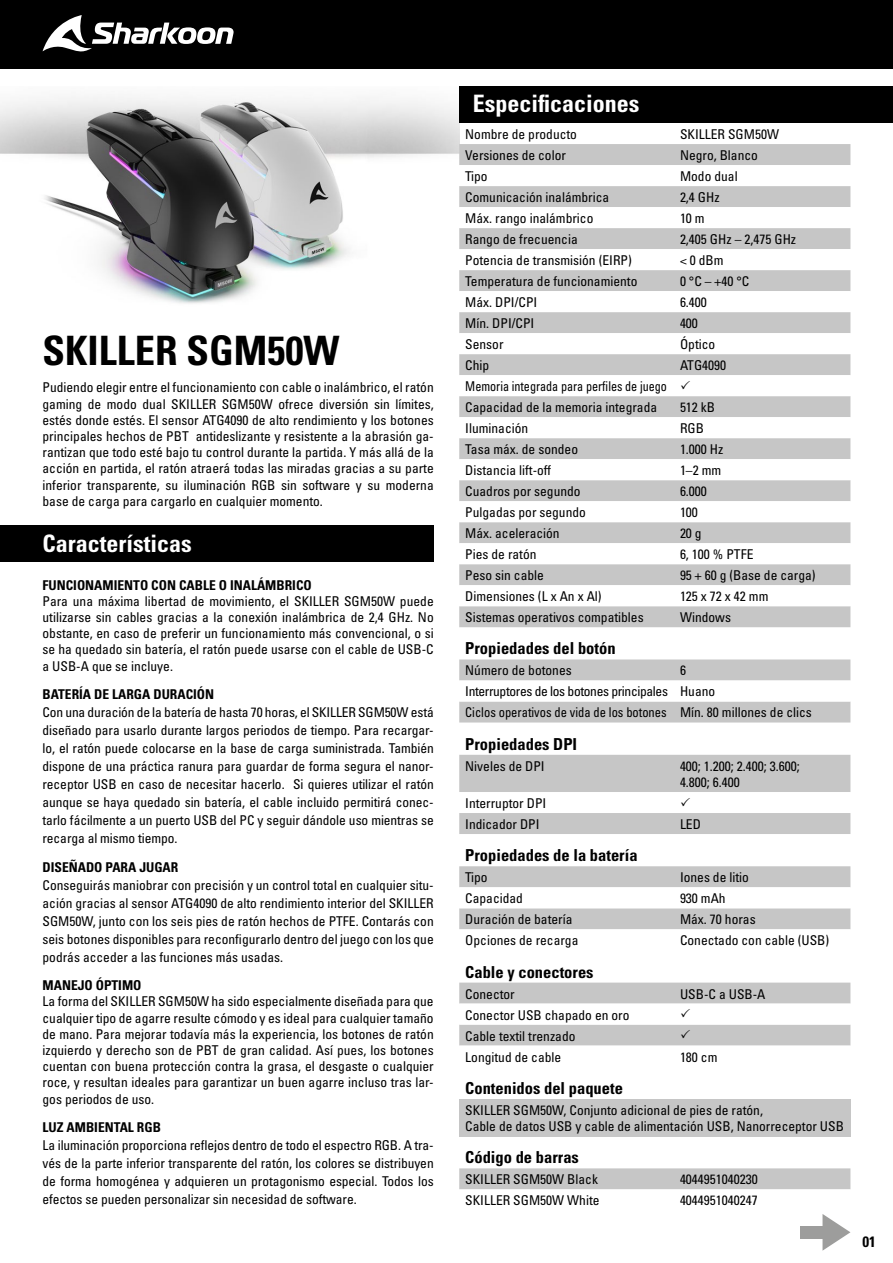
<style>
.page{position:relative;width:893px;height:1263px;background:#fff}
.page>*{position:absolute;margin:0;border:0;box-sizing:border-box;transform-origin:0 0}
.t1{font:40.5px "Univers LTCYR 67 Bold Cond";color:#000}
.t2{font:24px "Univers LTCYR 67 Bold Cond";color:#fff}
.t3{font:16.5px "Univers LTCYR 67 Bold Cond";color:#000}
.t4{font:15px "Univers LTCYR 67 Bold Cond";color:#000}
.t5{font:condensed 13.5px/16.2px "Univers LTCYR 57";color:#000;text-align:justify}
.t6{font:13.5px "Univers LTCYR 67 Bold Cond";color:#000}
.t7{font:condensed 13.5px "Univers LTCYR 57";letter-spacing:-.025em;color:#000}
.t8{font:condensed 13.5px "Univers LTCYR 57";color:#000;scale:.9 1}
.t9{font:condensed 13.5px "Univers LTCYR 57";color:#000;scale:.93 1}
</style>
<div class="page">
<img style="left:0;top:97px;width:459px;height:207px">
<div style="left:0;top:0;width:893px;height:69px;background:#000"></div>
<div style="left:459px;top:86px;width:434px;height:37px;background:#000"></div>
<div style="left:459px;top:144px;width:391px;height:483px;background:#c6c6c6"></div>
<svg style="left:459px;top:165px;width:391px;height:84px"></svg>
<svg style="left:459px;top:249px;width:391px;height:357px"></svg>
<svg style="left:459px;top:659px;width:391px;height:63px"></svg>
<svg style="left:459px;top:866px;width:391px;height:63px"></svg>
<div style="left:0;top:525px;width:434px;height:37px;background:#000"></div>
<svg style="left:43px;top:15px;width:191px;height:37px"></svg>
<div style="left:459px;top:1099px;width:391px;height:37px;background:#c6c6c6"></div>
<svg style="left:459px;top:1168px;width:391px;height:83px"></svg>
<svg style="left:681px;top:380px;width:9px;height:9px"></svg>
<svg style="left:459px;top:755px;width:391px;height:79px"></svg>
<svg style="left:459px;top:982px;width:391px;height:64px"></svg>
<p class="t1" style="left:43px;top:326px;width:298px">SKILLER SGM50W</p>
<p class="t5" style="left:43px;top:379px;width:393px">Pudiendo elegir entre el funcionamiento con cable o inalámbrico, el ratón gaming de modo dual SKILLER SGM50W ofrece diversión sin límites, estés donde estés. El sensor ATG4090 de alto rendimiento y los botones principales hechos de PBT antideslizante y resistente a la abrasión ga&shy;rantizan que todo esté bajo tu control durante la partida. Y más allá de la acción en partida, el ratón atraerá todas las miradas gracias a su parte inferior transparente, su iluminación RGB sin software y su moderna base de carga para cargarlo en cualquier momento.</p>
<p class="t2" style="left:43px;top:528px;width:151px">Características</p>
<p class="t6" style="left:43px;top:576px;width:271px">FUNCIONAMIENTO CON CABLE O INALÁMBRICO</p>
<p class="t5" style="left:43px;top:592px;width:393px">Para una máxima libertad de movimiento, el SKILLER SGM50W puede utilizarse sin cables gracias a la conexión inalámbrica de 2,4 GHz. No obstante, en caso de preferir un funcionamiento más convencional, o si se ha quedado sin batería, el ratón puede usarse con el cable de USB-C a USB-A que se incluye.</p>
<p class="t6" style="left:43px;top:686px;width:173px">BATERÍA DE LARGA DURACIÓN</p>
<p class="t5" style="left:43px;top:703px;width:393px;line-height:18px">Con una duración de la batería de hasta 70 horas, el SKILLER SGM50W está diseñado para usarlo durante largos periodos de tiempo. Para recargar&shy;lo, el ratón puede colocarse en la base de carga suministrada. También dispone de una práctica ranura para guardar de forma segura el nanor&shy;receptor USB en caso de necesitar hacerlo. Si quieres utilizar el ratón aunque se haya quedado sin batería, el cable incluido permitirá conec&shy;tarlo fácilmente a un puerto USB del PC y seguir dándole uso mientras se recarga al mismo tiempo.</p>
<p class="t6" style="left:43px;top:858px;width:137px">DISEÑADO PARA JUGAR</p>
<p class="t5" style="left:43px;top:875px;width:393px;line-height:18px">Conseguirás maniobrar con precisión y un control total en cualquier situ&shy;ación gracias al sensor ATG4090 de alto rendimiento interior del SKILLER SGM50W, junto con los seis pies de ratón hechos de PTFE. Contarás con seis botones disponibles para reconfigurarlo dentro del juego con los que podrás acceder a las funciones más usadas.</p>
<p class="t6" style="left:43px;top:977px;width:100px">MANEJO ÓPTIMO</p>
<p class="t5" style="left:43px;top:993px;width:393px">La forma del SKILLER SGM50W ha sido especialmente diseñada para que cualquier tipo de agarre resulte cómodo y es ideal para cualquier tamaño de mano. Para mejorar todavía más la experiencia, los botones de ratón izquierdo y derecho son de PBT de gran calidad. Así pues, los botones cuentan con buena protección contra la grasa, el desgaste o cualquier roce, y resultan ideales para garantizar un buen agarre incluso tras lar&shy;gos periodos de uso.</p>
<p class="t6" style="left:43px;top:1119px;width:120px">LUZ AMBIENTAL RGB</p>
<p class="t5" style="left:43px;top:1136px;width:393px;line-height:18px">La iluminación proporciona reflejos dentro de todo el espectro RGB. A tra&shy;vés de la parte inferior transparente del ratón, los colores se distribuyen de forma homogénea y adquieren un protagonismo especial. Todos los efectos se pueden personalizar sin necesidad de software.</p>
<p class="t2" style="left:473px;top:89px;width:168px">Especificaciones</p>
<p class="t5" style="left:465px;top:126px;width:113px">Nombre de producto</p>
<p class="t5" style="left:680px;top:126px;width:100px">SKILLER SGM50W</p>
<p class="t5" style="left:465px;top:147px;width:102px">Versiones de color</p>
<p class="t5" style="left:680px;top:147px;width:79px">Negro, Blanco</p>
<p class="t5" style="left:465px;top:168px;width:24px">Tipo</p>
<p class="t5" style="left:680px;top:168px;width:59px">Modo dual</p>
<p class="t5" style="left:465px;top:189px;width:145px">Comunicación inalámbrica</p>
<p class="t5" style="left:680px;top:189px;width:41px">2,4 GHz</p>
<p class="t5" style="left:465px;top:210px;width:130px">Máx. rango inalámbrico</p>
<p class="t5" style="left:680px;top:210px;width:26px">10 m</p>
<p class="t5" style="left:465px;top:231px;width:114px">Rango de frecuencia</p>
<p class="t5" style="left:680px;top:231px;width:118px">2,405 GHz – 2,475 GHz</p>
<p class="t5" style="left:465px;top:252px;width:168px">Potencia de transmisión (EIRP)</p>
<p class="t5" style="left:680px;top:252px;width:45px">&lt; 0 dBm</p>
<p class="t5" style="left:465px;top:273px;width:174px">Temperatura de funcionamiento</p>
<p class="t5" style="left:680px;top:273px;width:71px">0 °C – +40 °C</p>
<p class="t5" style="left:465px;top:294px;width:74px">Máx. DPI/CPI</p>
<p class="t5" style="left:680px;top:294px;width:28px">6.400</p>
<p class="t5" style="left:465px;top:315px;width:71px">Mín. DPI/CPI</p>
<p class="t5" style="left:680px;top:315px;width:19px">400</p>
<p class="t5" style="left:465px;top:336px;width:40px">Sensor</p>
<p class="t5" style="left:680px;top:336px;width:37px">Óptico</p>
<p class="t5" style="left:465px;top:357px;width:26px">Chip</p>
<p class="t5" style="left:680px;top:357px;width:48px">ATG4090</p>
<p class="t8" style="left:465px;top:378px;width:226px">Memoria integrada para perfiles de juego</p>
<p class="t5" style="left:465px;top:399px;width:193px">Capacidad de la memoria integrada</p>
<p class="t5" style="left:680px;top:399px;width:37px">512 kB</p>
<p class="t5" style="left:465px;top:420px;width:64px">Iluminación</p>
<p class="t5" style="left:680px;top:420px;width:26px">RGB</p>
<p class="t5" style="left:465px;top:441px;width:114px">Tasa máx. de sondeo</p>
<p class="t5" style="left:680px;top:441px;width:45px">1.000 Hz</p>
<p class="t5" style="left:465px;top:462px;width:87px">Distancia lift-off</p>
<p class="t5" style="left:680px;top:462px;width:43px">1–2 mm</p>
<p class="t5" style="left:465px;top:483px;width:117px">Cuadros por segundo</p>
<p class="t5" style="left:680px;top:483px;width:28px">6.000</p>
<p class="t5" style="left:465px;top:504px;width:122px">Pulgadas por segundo</p>
<p class="t5" style="left:680px;top:504px;width:19px">100</p>
<p class="t5" style="left:465px;top:525px;width:96px">Máx. aceleración</p>
<p class="t5" style="left:680px;top:525px;width:23px">20 g</p>
<p class="t5" style="left:465px;top:546px;width:73px">Pies de ratón</p>
<p class="t5" style="left:680px;top:546px;width:75px">6, 100 % PTFE</p>
<p class="t5" style="left:465px;top:567px;width:80px">Peso sin cable</p>
<p class="t5" style="left:680px;top:567px;width:137px">95 + 60 g (Base de carga)</p>
<p class="t5" style="left:465px;top:588px;width:138px">Dimensiones (L x An x Al)</p>
<p class="t5" style="left:680px;top:588px;width:90px">125 x 72 x 42 mm</p>
<p class="t5" style="left:465px;top:609px;width:180px">Sistemas operativos compatibles</p>
<p class="t5" style="left:680px;top:609px;width:52px">Windows</p>
<p class="t3" style="left:465px;top:638px;width:152px">Propiedades del botón</p>
<p class="t5" style="left:465px;top:662px;width:108px">Número de botones</p>
<p class="t5" style="left:680px;top:662px;width:7px">6</p>
<p class="t7" style="left:465px;top:683px;width:204px">Interruptores de los botones principales</p>
<p class="t5" style="left:680px;top:683px;width:37px">Huano</p>
<p class="t9" style="left:465px;top:704px;width:218px">Ciclos operativos de vida de los botones</p>
<p class="t5" style="left:680px;top:704px;width:133px">Mín. 80 millones de clics</p>
<p class="t3" style="left:465px;top:734px;width:113px">Propiedades DPI</p>
<p class="t5" style="left:465px;top:757px;width:81px">Niveles de DPI</p>
<p class="t5" style="left:680px;top:757px;width:121px">400; 1.200; 2.400; 3.600;<br>4.800; 6.400</p>
<p class="t5" style="left:465px;top:795px;width:82px">Interruptor DPI</p>
<p class="t5" style="left:465px;top:816px;width:76px">Indicador DPI</p>
<p class="t5" style="left:680px;top:816px;width:22px">LED</p>
<p class="t3" style="left:465px;top:845px;width:174px">Propiedades de la batería</p>
<p class="t5" style="left:465px;top:869px;width:24px">Tipo</p>
<p class="t5" style="left:680px;top:869px;width:70px">Iones de litio</p>
<p class="t5" style="left:465px;top:890px;width:59px">Capacidad</p>
<p class="t5" style="left:680px;top:890px;width:47px">930 mAh</p>
<p class="t5" style="left:465px;top:911px;width:109px">Duración de batería</p>
<p class="t5" style="left:680px;top:911px;width:77px">Máx. 70 horas</p>
<p class="t5" style="left:465px;top:932px;width:115px">Opciones de recarga</p>
<p class="t5" style="left:680px;top:932px;width:151px">Conectado con cable (USB)</p>
<p class="t3" style="left:465px;top:961px;width:130px">Cable y conectores</p>
<p class="t5" style="left:465px;top:985px;width:51px">Conector</p>
<p class="t5" style="left:680px;top:985px;width:87px">USB-C a USB-A</p>
<p class="t5" style="left:465px;top:1006px;width:166px">Conector USB chapado en oro</p>
<p class="t5" style="left:465px;top:1027px;width:112px">Cable textil trenzado</p>
<p class="t5" style="left:465px;top:1048px;width:97px">Longitud de cable</p>
<p class="t5" style="left:680px;top:1048px;width:39px">180 cm</p>
<p class="t3" style="left:465px;top:1078px;width:159px">Contenidos del paquete</p>
<p class="t5" style="left:465px;top:1101px;width:380px">SKILLER SGM50W, Conjunto adicional de pies de ratón,<br>Cable de datos USB y cable de alimentación USB, Nanorreceptor USB</p>
<p class="t3" style="left:465px;top:1147px;width:115px">Código de barras</p>
<p class="t5" style="left:465px;top:1171px;width:134px">SKILLER SGM50W Black</p>
<p class="t5" style="left:680px;top:1171px;width:79px">4044951040230</p>
<p class="t5" style="left:465px;top:1192px;width:136px">SKILLER SGM50W White</p>
<p class="t5" style="left:680px;top:1192px;width:79px">4044951040247</p>
<p class="t4" style="left:862px;top:1232px;width:15px">01</p>
</div>
